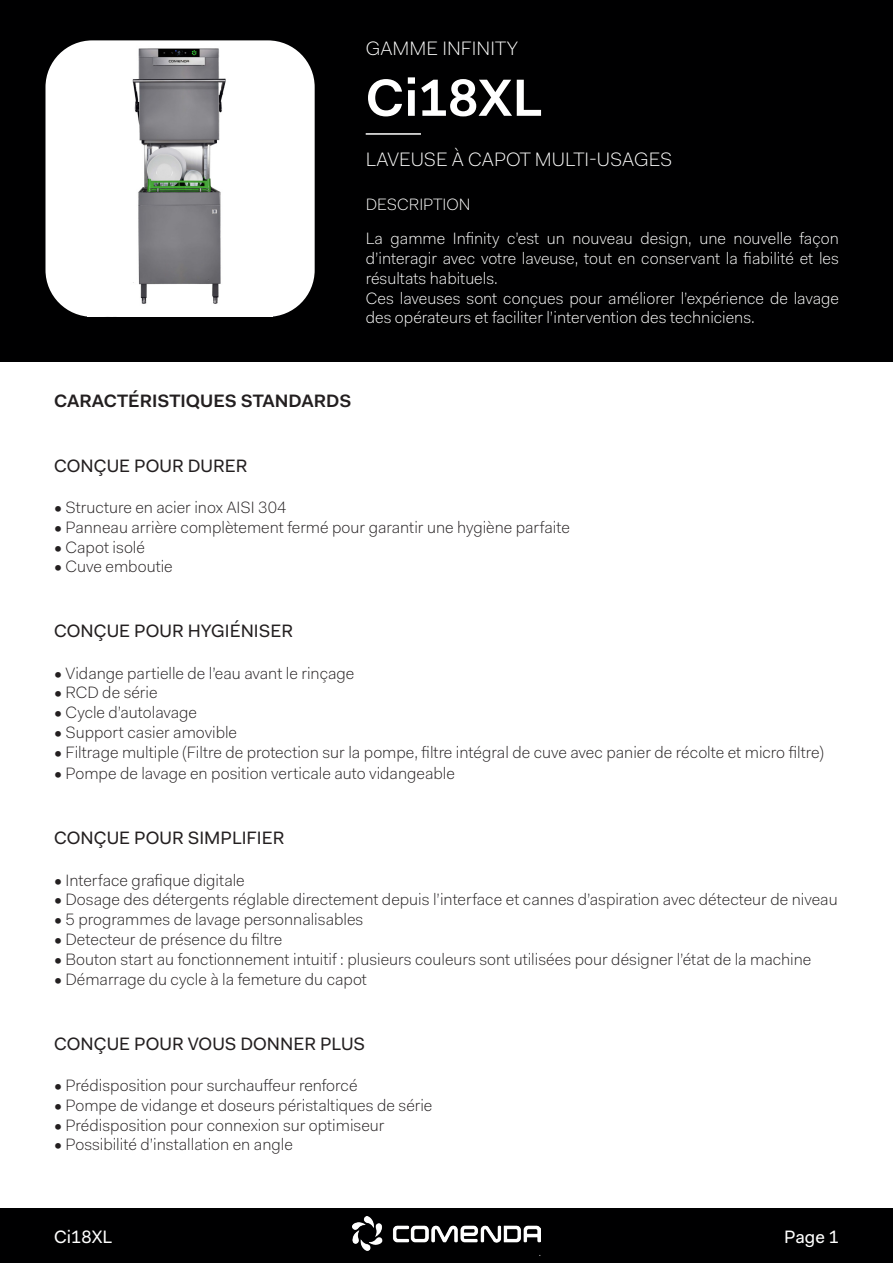
<style>
.page{position:relative;width:893px;height:1263px;background:#fff}
.page>*{position:absolute;margin:0;border:0;box-sizing:border-box;transform-origin:0 0}
.t1{font:600 52.5px "Fakt Pro";color:#fff}
.t2{font:300 19.5px "Fakt Pro";color:#fff}
.t3{font:18px "Fakt Pro";color:#231f20}
.t4{font:600 18px "Fakt Pro";color:#231f20}
.t5{font:18px "Fakt Pro";color:#fff}
.t6{font:300 16.5px "Fakt Pro";color:#231f20}
.Testo{font:300 16.5px/19.8px "Fakt Pro";color:#fff;text-align:justify}
</style>
<div class="page">
<div style="left:0;top:1209px;width:893px;height:54px;background:#000001"></div>
<img style="left:352px;top:1216px;width:189px;height:35px">
<div style="left:0;top:0;width:893px;height:361px;background:#000001"></div>
<div style="left:45px;top:40px;width:270px;height:277px;background:#fff;border-radius:47px"></div>
<hr style="left:366px;top:133px;width:55px;height:2px;background:#fff">
<img style="left:107px;top:48px;width:119px;height:269px">
<p class="t2" style="left:366px;top:35px;width:154px">GAMME INFINITY</p>
<p class="t1" style="left:366px;top:63px;width:179px">Ci18XL</p>
<p class="t2" style="left:366px;top:146px;width:308px">LAVEUSE À CAPOT MULTI-USAGES</p>
<p class="Testo" style="left:366px;top:194px;width:106px">DESCRIPTION</p>
<p class="Testo" style="left:366px;top:228px;width:475px">La gamme Infinity c’est un nouveau design, une nouvelle façon d’interagir avec votre laveuse, tout en conservant la fiabilité et les résultats habituels.</p>
<p class="Testo" style="left:366px;top:288px;width:475px">Ces laveuses sont conçues pour améliorer l’expérience de lavage des opérateurs et faciliter l’intervention des techniciens.</p>
<p class="t4" style="left:54px;top:389px;width:299px">CARACTÉRISTIQUES STANDARDS</p>
<p class="t3" style="left:54px;top:453px;width:195px">CONÇUE POUR DURER</p>
<p class="t6" style="left:54px;top:496px;width:234px">• Structure en acier inox AISI 304</p>
<p class="t6" style="left:54px;top:516px;width:517px">• Panneau arrière complètement fermé pour garantir une hygiène parfaite</p>
<p class="t6" style="left:54px;top:536px;width:92px">• Capot isolé</p>
<p class="t6" style="left:54px;top:556px;width:120px">• Cuve emboutie</p>
<p class="t3" style="left:54px;top:619px;width:241px">CONÇUE POUR HYGIÉNISER</p>
<p class="t6" style="left:54px;top:662px;width:302px">• Vidange partielle de l’eau avant le rinçage</p>
<p class="t6" style="left:54px;top:682px;width:105px">• RCD de série</p>
<p class="t6" style="left:54px;top:701px;width:145px">• Cycle d’autolavage</p>
<p class="t6" style="left:54px;top:721px;width:185px">• Support casier amovible</p>
<p class="t6" style="left:54px;top:741px;width:771px">• Filtrage multiple (Filtre de protection sur la pompe, filtre intégral de cuve avec panier de récolte et micro filtre)</p>
<p class="t6" style="left:54px;top:763px;width:402px">• Pompe de lavage en position verticale auto vidangeable</p>
<p class="t3" style="left:54px;top:826px;width:232px">CONÇUE POUR SIMPLIFIER</p>
<p class="t6" style="left:54px;top:869px;width:192px">• Interface grafique digitale</p>
<p class="t6" style="left:54px;top:889px;width:785px">• Dosage des détergents réglable directement depuis l’interface et cannes d’aspiration avec détecteur de niveau</p>
<p class="t6" style="left:54px;top:908px;width:311px">• 5 programmes de lavage personnalisables</p>
<p class="t6" style="left:54px;top:928px;width:230px">• Detecteur de présence du filtre</p>
<p class="t6" style="left:54px;top:948px;width:759px">• Bouton start au fonctionnement intuitif : plusieurs couleurs sont utilisées pour désigner l’état de la machine</p>
<p class="t6" style="left:54px;top:968px;width:314px">• Démarrage du cycle à la femeture du capot</p>
<p class="t3" style="left:54px;top:1031px;width:313px">CONÇUE POUR VOUS DONNER PLUS</p>
<p class="t6" style="left:54px;top:1074px;width:305px">• Prédisposition pour surchauffeur renforcé</p>
<p class="t6" style="left:54px;top:1094px;width:380px">• Pompe de vidange et doseurs péristaltiques de série</p>
<p class="t6" style="left:54px;top:1114px;width:332px">• Prédisposition pour connexion sur optimiseur</p>
<p class="t6" style="left:54px;top:1133px;width:240px">• Possibilité d’installation en angle</p>
<p class="t5" style="left:54px;top:1224px;width:60px">Ci18XL</p>
<p class="t5" style="left:784px;top:1224px;width:56px">Page 1</p>
</div>
